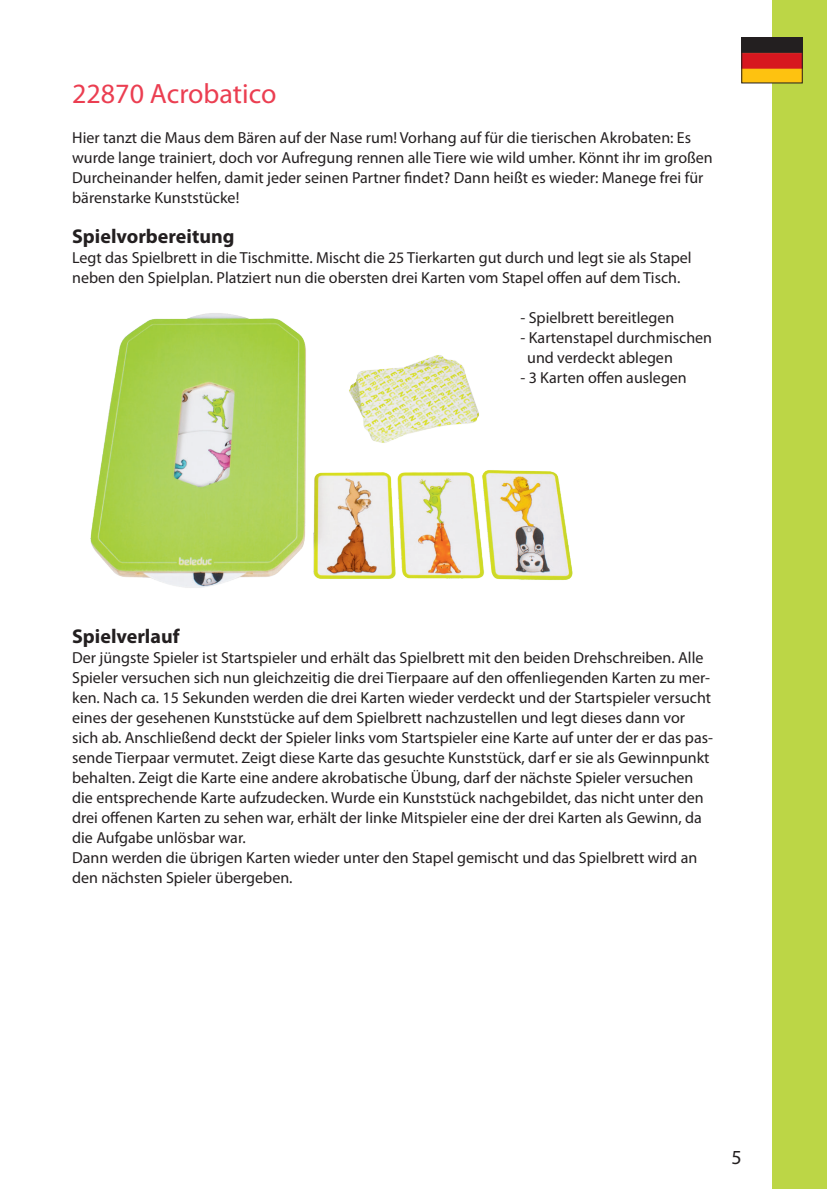
<style>
.page{position:relative;width:827px;height:1189px;background:#fff}
.page>*{position:absolute;margin:0;border:0;box-sizing:border-box;transform-origin:0 0}
.t1{font:28px "Myriad Pro";color:#eb3e51}
.t2{font:700 20px "Myriad Pro";color:#231f20}
.t3{font:20px "Myriad Pro";color:#231f20}
.t4{font:16px/20px "Myriad Pro";color:#231f20}
</style>
<div class="page">
<div style="left:771px;top:0;width:55px;height:1189px;background:#bcd646"></div>
<img style="left:743px;top:39px;width:57px;height:42px">
<div style="left:741px;top:37px;width:61px;height:46px;border:1px solid #231f20"></div>
<img style="left:90px;top:313px;width:483px;height:275px">
<p class="t1" style="left:72px;top:77px;width:206px">22870 Acrobatico</p>
<p class="t4" style="left:72px;top:128px;width:642px">Hier tanzt die Maus dem Bären auf der Nase rum! Vorhang auf für die tierischen Akrobaten: Es wurde lange trainiert, doch vor Aufregung rennen alle Tiere wie wild umher. Könnt ihr im großen Durcheinander helfen, damit jeder seinen Partner findet? Dann heißt es wieder: Manege frei für bärenstarke Kunststücke!</p>
<p class="t2" style="left:72px;top:224px;width:164px">Spielvorbereitung</p>
<p class="t4" style="left:72px;top:248px;width:621px">Legt das Spielbrett in die Tischmitte. Mischt die 25 Tierkarten gut durch und legt sie als Stapel neben den Spielplan. Platziert nun die obersten drei Karten vom Stapel offen auf dem Tisch.</p>
<p class="t4" style="left:520px;top:308px;width:155px">- Spielbrett bereitlegen</p>
<p class="t4" style="left:520px;top:328px;width:193px">- Kartenstapel durchmischen</p>
<p class="t4" style="left:527px;top:348px;width:147px">und verdeckt ablegen</p>
<p class="t4" style="left:520px;top:368px;width:168px">- 3 Karten offen auslegen</p>
<p class="t2" style="left:72px;top:624px;width:109px">Spielverlauf</p>
<p class="t4" style="left:72px;top:648px;width:642px">Der jüngste Spieler ist Startspieler und erhält das Spielbrett mit den beiden Drehschreiben. Alle Spieler versuchen sich nun gleichzeitig die drei Tierpaare auf den offenliegenden Karten zu mer&shy;ken. Nach ca. 15 Sekunden werden die drei Karten wieder verdeckt und der Startspieler versucht eines der gesehenen Kunststücke auf dem Spielbrett nachzustellen und legt dieses dann vor sich ab. Anschließend deckt der Spieler links vom Startspieler eine Karte auf unter der er das pas&shy;sende Tierpaar vermutet. Zeigt diese Karte das gesuchte Kunststück, darf er sie als Gewinnpunkt behalten. Zeigt die Karte eine andere akrobatische Übung, darf der nächste Spieler versuchen die entsprechende Karte aufzudecken. Wurde ein Kunststück nachgebildet, das nicht unter den drei offenen Karten zu sehen war, erhält der linke Mitspieler eine der drei Karten als Gewinn, da die Aufgabe unlösbar war.</p>
<p class="t4" style="left:72px;top:848px;width:626px">Dann werden die übrigen Karten wieder unter den Stapel gemischt und das Spielbrett wird an den nächsten Spieler übergeben.</p>
<p class="t3" style="left:731px;top:1144px;width:12px">5</p>
</div>
